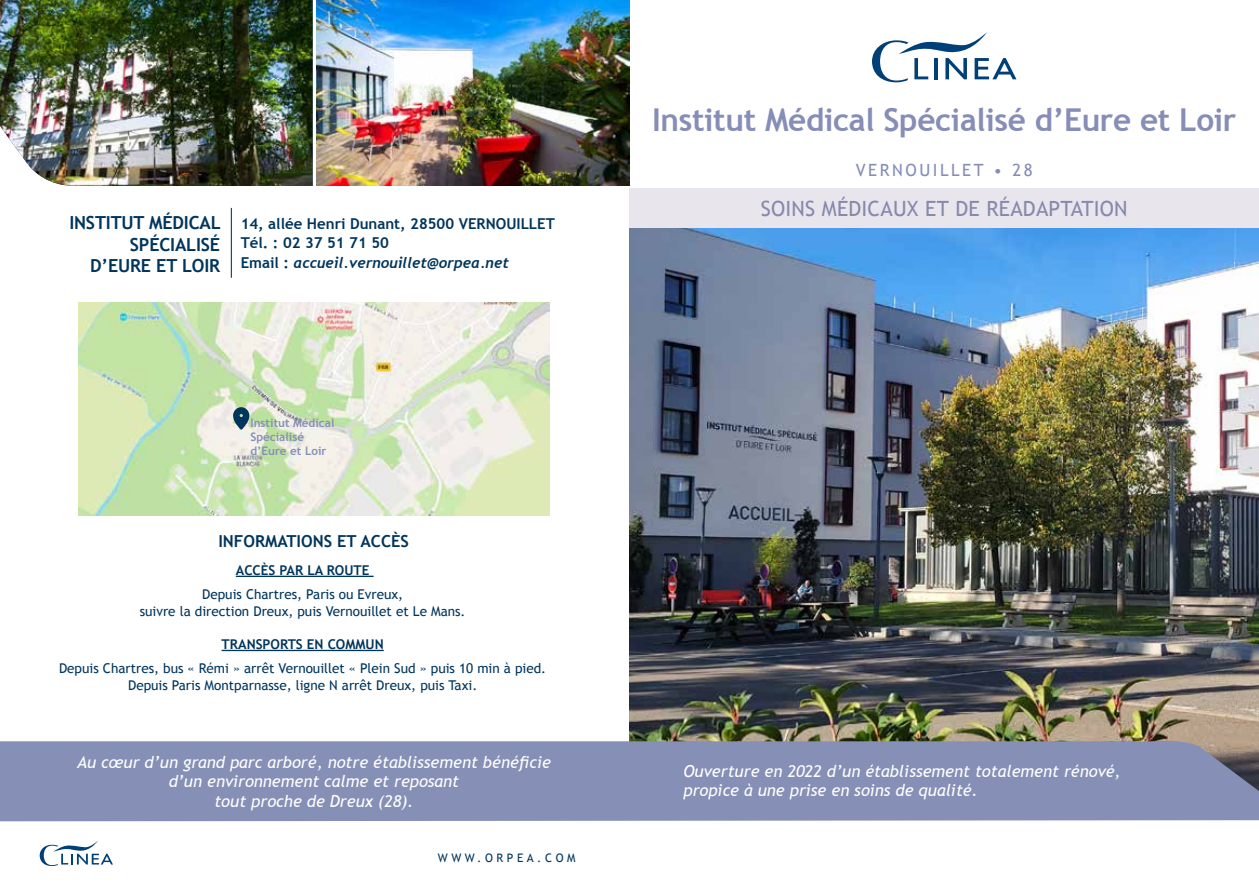
<style>
.page{position:relative;width:1259px;height:893px;background:#fff}
.page>*{position:absolute;margin:0;border:0;box-sizing:border-box;transform-origin:0 0}
.t1{font:700 31.5px "Trebuchet MS";letter-spacing:-.01em;color:#868db6}
.t2{font:21px "Trebuchet MS";letter-spacing:.01em;color:#858aab}
.t3{font:700 18px/21.6px "Trebuchet MS";letter-spacing:-.01em;color:#00355c;text-align:right}
.t4{font:16.8px "Trebuchet MS";letter-spacing:.15em;color:#868db6}
.t5{font:italic 16.5px/19.5px "Trebuchet MS";color:#fff}
.t6{font:700 16.5px "Trebuchet MS";color:#00355c}
.t7{font:700 15px/19.5px "Trebuchet MS";color:#00355c}
.t8{font:italic 700 15px "Trebuchet";color:#00355c}
.t9{font:13.5px/16.2px "Trebuchet MS";color:#00355c;text-align:center}
.t10{font:700 13.5px "Trebuchet MS";color:#00355c}
.t11{font:700 11.7px/14px "Trebuchet MS";color:#868fb6}
.t12{font:11.7px "Trebuchet MS";letter-spacing:.3em;color:#00355c}
.s1{font-family:"Trebuchet MS";font-style:normal}
</style>
<div class="page">
<img style="left:629px;top:228px;width:630px;height:510px">
<svg style="left:0;top:738px;width:1259px;height:83px;background:#8890b4"></svg>
<div style="left:629px;top:188px;width:630px;height:40px;background:#e9e5ed"></div>
<svg style="left:872px;top:32px;width:144px;height:50px"></svg>
<img style="left:0;top:0;width:313px;height:186px">
<img style="left:317px;top:0;width:312px;height:186px">
<svg style="left:40px;top:841px;width:73px;height:25px"></svg>
<hr style="left:236px;top:576px;width:137px;height:1px;background:#00355c">
<hr style="left:222px;top:650px;width:162px;height:1px;background:#00355c">
<hr style="left:231px;top:208px;width:1px;height:70px;background:#00355c">
<img style="left:79px;top:302px;width:470px;height:214px">
<svg style="left:233px;top:407px;width:16px;height:23px"></svg>
<h3 class="t3" style="left:69px;top:212px;width:153px">INSTITUT MÉDICAL<br>SPÉCIALISÉ<br>D’EURE ET LOIR</h3>
<p class="t7" style="left:241px;top:214px;width:316px">14, allée Henri Dunant, 28500 VERNOUILLET<br>Tél. : 02 37 51 71 50</p>
<p class="t8" style="left:241px;top:253px;width:270px"><span class="s1">Email :</span> accueil.vernouillet@orpea.net</p>
<p class="t11" style="left:250px;top:416px;width:86px">Institut Médical<br>Spécialisé d’Eure et Loir</p>
<p class="t6" style="left:218px;top:531px;width:192px">INFORMATIONS ET ACCÈS</p>
<p class="t10" style="left:236px;top:561px;width:135px">ACCÈS PAR LA ROUTE</p>
<p class="t9" style="left:140px;top:587px;width:327px">Depuis Chartres, Paris ou Evreux,<br>suivre la direction Dreux, puis Vernouillet et Le Mans.</p>
<p class="t10" style="left:222px;top:635px;width:164px">TRANSPORTS EN COMMUN</p>
<p class="t9" style="left:59px;top:661px;width:489px">Depuis Chartres, bus « Rémi » arrêt Vernouillet « Plein Sud » puis 10 min à pied.<br>Depuis Paris Montparnasse, ligne N arrêt Dreux, puis Taxi.</p>
<p class="t5" style="left:77px;top:752px;width:475px;text-align:center">Au cœur d’un grand parc arboré, notre établissement bénéficie d’un environnement calme et reposant<br>tout proche de Dreux (28).</p>
<p class="t12" style="left:438px;top:851px;width:139px">WWW.ORPEA.COM</p>
<h1 class="t1" style="left:652px;top:100px;width:586px">Institut Médical Spécialisé d’Eure et Loir</h1>
<p class="t4" style="left:856px;top:160px;width:178px">VERNOUILLET • 28</p>
<h2 class="t2" style="left:761px;top:196px;width:368px">SOINS MÉDICAUX ET DE RÉADAPTATION</h2>
<p class="t5" style="left:683px;top:761px;width:439px">Ouverture en 2022 d’un établissement totalement rénové, propice à une prise en soins de qualité.</p>
</div>
